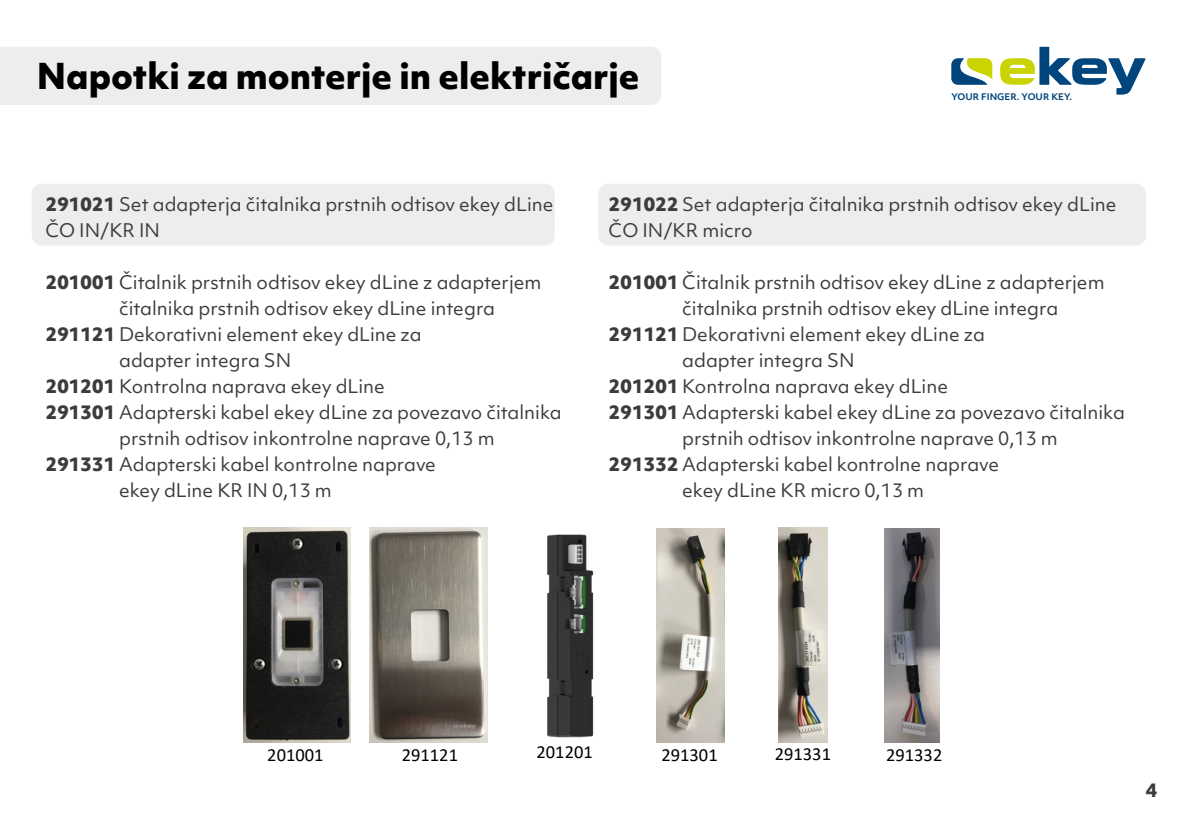
<style>
.page{position:relative;width:1191px;height:828px;background:#fff}
.page>*{position:absolute;margin:0;border:0;box-sizing:border-box;transform-origin:0 0}
.t1{font:800 34.2px "Objektiv Mk 1";color:#000}
.t2{font:18.4px "Calibri";color:#000}
.Produkte{font:18px/26px "Objektiv Mk 1";color:#3c3c3b}
.t3{font:800 18px "Objektiv Mk 1";color:#3c3c3b}
.t4{font:700 8.8px "Objektiv Mk 1";letter-spacing:.01em;color:#00457c}
.s1{font-weight:800}
</style>
<div class="page">
<div style="left:0;top:47px;width:661px;height:58px;background:#ededed"></div>
<div style="left:32px;top:184px;width:523px;height:61px;background:#ededed;border-radius:10px"></div>
<div style="left:598px;top:184px;width:548px;height:61px;background:#ededed;border-radius:10px"></div>
<svg style="left:951px;top:58px;width:41px;height:27px"></svg>
<svg style="left:1000px;top:47px;width:145px;height:48px"></svg>
<img style="left:244px;top:527px;width:107px;height:215px">
<img style="left:370px;top:527px;width:118px;height:215px">
<img style="left:656px;top:528px;width:68px;height:214px">
<img style="left:778px;top:527px;width:49px;height:215px">
<img style="left:884px;top:528px;width:55px;height:214px">
<img style="left:547px;top:534px;width:47px;height:204px">
<p class="t1" style="left:37px;top:51px;width:604px">Napotki za monterje in električarje</p>
<p class="t4" style="left:951px;top:90px;width:122px">YOUR FINGER. YOUR KEY.</p>
<p class="Produkte" style="left:45px;top:191px;width:509px"><span class="s1">291021</span> Set adapterja čitalnika prstnih odtisov ekey dLine</p>
<p class="Produkte" style="left:45px;top:217px;width:116px">ČO IN/KR IN</p>
<p class="Produkte" style="left:119px;top:269px;width:424px;text-indent:-74px"><span class="s1">201001</span> Čitalnik prstnih odtisov ekey dLine z adapterjem čitalnika prstnih odtisov ekey dLine integra</p>
<p class="Produkte" style="left:119px;top:321px;width:304px;text-indent:-74px"><span class="s1">291121</span> Dekorativni element ekey dLine za adapter integra SN</p>
<p class="Produkte" style="left:45px;top:373px;width:341px"><span class="s1">201201</span> Kontrolna naprava ekey dLine</p>
<p class="Produkte" style="left:45px;top:399px;width:518px;text-align:center"><span class="s1">291301</span> Adapterski kabel ekey dLine za povezavo čitalnika prstnih odtisov inkontrolne naprave 0,13 m</p>
<p class="Produkte" style="left:45px;top:451px;width:392px"><span class="s1">291331</span> Adapterski kabel kontrolne naprave</p>
<p class="Produkte" style="left:119px;top:477px;width:214px">ekey dLine KR IN 0,13 m</p>
<p class="Produkte" style="left:608px;top:191px;width:509px"><span class="s1">291022</span> Set adapterja čitalnika prstnih odtisov ekey dLine</p>
<p class="Produkte" style="left:608px;top:217px;width:145px">ČO IN/KR micro</p>
<p class="Produkte" style="left:682px;top:269px;width:424px;text-indent:-74px"><span class="s1">201001</span> Čitalnik prstnih odtisov ekey dLine z adapterjem čitalnika prstnih odtisov ekey dLine integra</p>
<p class="Produkte" style="left:682px;top:321px;width:304px;text-indent:-74px"><span class="s1">291121</span> Dekorativni element ekey dLine za adapter integra SN</p>
<p class="Produkte" style="left:608px;top:373px;width:341px"><span class="s1">201201</span> Kontrolna naprava ekey dLine</p>
<p class="Produkte" style="left:608px;top:399px;width:518px;text-align:center"><span class="s1">291301</span> Adapterski kabel ekey dLine za povezavo čitalnika prstnih odtisov inkontrolne naprave 0,13 m</p>
<p class="Produkte" style="left:608px;top:451px;width:392px"><span class="s1">291332</span> Adapterski kabel kontrolne naprave</p>
<p class="Produkte" style="left:682px;top:477px;width:243px">ekey dLine KR micro 0,13 m</p>
<p class="t2" style="left:267px;top:742px;width:58px">201001</p>
<p class="t2" style="left:402px;top:742px;width:58px">291121</p>
<p class="t2" style="left:536px;top:738px;width:58px">201201</p>
<p class="t2" style="left:661px;top:742px;width:58px">291301</p>
<p class="t2" style="left:774px;top:740px;width:58px">291331</p>
<p class="t2" style="left:886px;top:742px;width:58px">291332</p>
<p class="t3" style="left:1145px;top:777px;width:13px">4</p>
</div>
